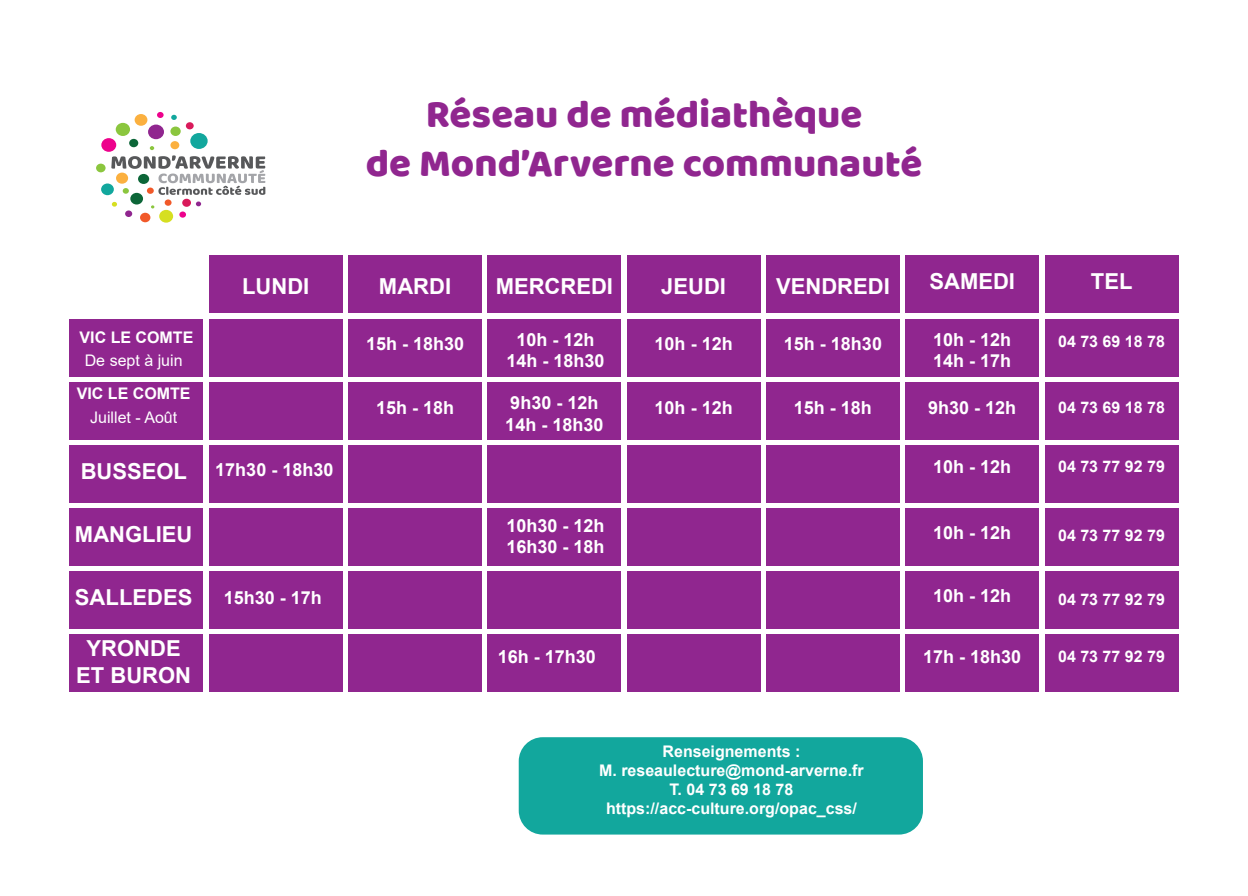
<style>
.page{position:relative;width:1248px;height:896px;background:#fff}
.page>*{position:absolute;margin:0;border:0;box-sizing:border-box;transform-origin:0 0}
.t1{font:40px/48px "Baloo Tamma";color:#90268f;text-align:center}
.t2{font:700 22px/26.4px "Arial";color:#fff;text-align:center}
.t3{font:700 18px/21.6px "Arial";color:#fff}
.t4{font:700 16px/19.2px "Arial";color:#fff;text-align:center}
.t5{font:16px "Arial";color:#fff}
</style>
<div class="page">
<div style="left:70px;top:571px;width:133px;height:58px;background:#90268f"></div>
<div style="left:209px;top:256px;width:133px;height:57px;background:#90268f"></div>
<div style="left:348px;top:256px;width:134px;height:57px;background:#90268f"></div>
<div style="left:487px;top:256px;width:134px;height:57px;background:#90268f"></div>
<div style="left:626px;top:256px;width:134px;height:57px;background:#90268f"></div>
<div style="left:766px;top:256px;width:133px;height:57px;background:#90268f"></div>
<div style="left:905px;top:256px;width:133px;height:57px;background:#90268f"></div>
<div style="left:1044px;top:256px;width:134px;height:57px;background:#90268f"></div>
<div style="left:70px;top:319px;width:133px;height:57px;background:#90268f"></div>
<div style="left:209px;top:319px;width:133px;height:57px;background:#90268f"></div>
<div style="left:348px;top:319px;width:134px;height:57px;background:#90268f"></div>
<div style="left:487px;top:319px;width:134px;height:57px;background:#90268f"></div>
<div style="left:626px;top:319px;width:134px;height:57px;background:#90268f"></div>
<div style="left:766px;top:319px;width:133px;height:57px;background:#90268f"></div>
<div style="left:905px;top:319px;width:133px;height:57px;background:#90268f"></div>
<div style="left:1044px;top:319px;width:134px;height:57px;background:#90268f"></div>
<div style="left:70px;top:382px;width:133px;height:57px;background:#90268f"></div>
<div style="left:209px;top:382px;width:133px;height:57px;background:#90268f"></div>
<div style="left:348px;top:382px;width:134px;height:57px;background:#90268f"></div>
<div style="left:487px;top:382px;width:134px;height:57px;background:#90268f"></div>
<div style="left:626px;top:382px;width:134px;height:57px;background:#90268f"></div>
<div style="left:766px;top:382px;width:133px;height:57px;background:#90268f"></div>
<div style="left:905px;top:382px;width:133px;height:57px;background:#90268f"></div>
<div style="left:1044px;top:382px;width:134px;height:57px;background:#90268f"></div>
<div style="left:70px;top:445px;width:133px;height:57px;background:#90268f"></div>
<div style="left:209px;top:445px;width:133px;height:57px;background:#90268f"></div>
<div style="left:348px;top:445px;width:134px;height:57px;background:#90268f"></div>
<div style="left:487px;top:445px;width:134px;height:57px;background:#90268f"></div>
<div style="left:626px;top:445px;width:134px;height:57px;background:#90268f"></div>
<div style="left:766px;top:445px;width:133px;height:57px;background:#90268f"></div>
<div style="left:905px;top:445px;width:133px;height:57px;background:#90268f"></div>
<div style="left:1044px;top:445px;width:134px;height:57px;background:#90268f"></div>
<div style="left:70px;top:508px;width:133px;height:57px;background:#90268f"></div>
<div style="left:209px;top:508px;width:133px;height:57px;background:#90268f"></div>
<div style="left:348px;top:508px;width:134px;height:57px;background:#90268f"></div>
<div style="left:487px;top:508px;width:134px;height:57px;background:#90268f"></div>
<div style="left:626px;top:508px;width:134px;height:57px;background:#90268f"></div>
<div style="left:766px;top:508px;width:133px;height:57px;background:#90268f"></div>
<div style="left:905px;top:508px;width:133px;height:57px;background:#90268f"></div>
<div style="left:1044px;top:508px;width:134px;height:57px;background:#90268f"></div>
<div style="left:209px;top:571px;width:133px;height:58px;background:#90268f"></div>
<div style="left:348px;top:571px;width:134px;height:58px;background:#90268f"></div>
<div style="left:487px;top:571px;width:134px;height:58px;background:#90268f"></div>
<div style="left:626px;top:571px;width:134px;height:58px;background:#90268f"></div>
<div style="left:766px;top:571px;width:133px;height:58px;background:#90268f"></div>
<div style="left:905px;top:571px;width:133px;height:58px;background:#90268f"></div>
<div style="left:1044px;top:571px;width:134px;height:58px;background:#90268f"></div>
<div style="left:70px;top:634px;width:133px;height:58px;background:#90268f"></div>
<div style="left:209px;top:634px;width:133px;height:58px;background:#90268f"></div>
<div style="left:348px;top:634px;width:134px;height:58px;background:#90268f"></div>
<div style="left:487px;top:634px;width:134px;height:58px;background:#90268f"></div>
<div style="left:626px;top:634px;width:134px;height:58px;background:#90268f"></div>
<div style="left:766px;top:634px;width:133px;height:58px;background:#90268f"></div>
<div style="left:905px;top:634px;width:133px;height:58px;background:#90268f"></div>
<div style="left:1044px;top:634px;width:134px;height:58px;background:#90268f"></div>
<div style="left:518px;top:737px;width:404px;height:97px;background:#12a79d;border-radius:24px"></div>
<div style="left:101px;top:183px;width:13px;height:12px;background:#12a79d;border-radius:50%"></div>
<div style="left:165px;top:199px;width:6px;height:7px;background:#f15929;border-radius:50%"></div>
<div style="left:140px;top:213px;width:10px;height:9px;background:#f15929;border-radius:50%"></div>
<svg style="left:196px;top:201px;width:5px;height:5px"></svg>
<div style="left:157px;top:112px;width:7px;height:6px;background:#ed028c;border-radius:50%"></div>
<div style="left:182px;top:199px;width:9px;height:8px;background:#d91a5b;border-radius:50%"></div>
<div style="left:130px;top:193px;width:13px;height:11px;background:#0c6638;border-radius:50%"></div>
<div style="left:135px;top:114px;width:12px;height:12px;background:#fbb03f;border-radius:50%"></div>
<div style="left:159px;top:210px;width:14px;height:13px;background:#d6df21;border-radius:50%"></div>
<div style="left:179px;top:211px;width:7px;height:7px;background:#ed028c;border-radius:50%"></div>
<svg style="left:112px;top:202px;width:5px;height:5px"></svg>
<div style="left:190px;top:133px;width:18px;height:16px;background:#12a79d;border-radius:50%"></div>
<svg style="left:171px;top:115px;width:6px;height:5px"></svg>
<div style="left:186px;top:122px;width:8px;height:7px;background:#d91a5b;border-radius:50%"></div>
<div style="left:170px;top:141px;width:9px;height:8px;background:#fbb03f;border-radius:50%"></div>
<div style="left:129px;top:139px;width:9px;height:8px;background:#0c6638;border-radius:50%"></div>
<div style="left:96px;top:164px;width:10px;height:8px;background:#8bc63e;border-radius:50%"></div>
<div style="left:170px;top:127px;width:11px;height:9px;background:#8bc63e;border-radius:50%"></div>
<div style="left:125px;top:210px;width:7px;height:7px;background:#90268f;border-radius:50%"></div>
<div style="left:116px;top:123px;width:14px;height:13px;background:#8bc63e;border-radius:50%"></div>
<div style="left:101px;top:138px;width:15px;height:14px;background:#ed028c;border-radius:50%"></div>
<div style="left:148px;top:125px;width:16px;height:14px;background:#90268f;border-radius:50%"></div>
<svg style="left:111px;top:146px;width:154px;height:49px"></svg>
<h1 class="t1" style="left:366px;top:90px;width:558px">Réseau de médiathèque<br>de Mond’Arverne communauté</h1>
<p class="t2" style="left:242px;top:273px;width:69px">LUNDI</p>
<p class="t2" style="left:379px;top:273px;width:74px">MARDI</p>
<p class="t2" style="left:495px;top:273px;width:119px">MERCREDI</p>
<p class="t2" style="left:661px;top:273px;width:66px">JEUDI</p>
<p class="t2" style="left:776px;top:273px;width:115px">VENDREDI</p>
<p class="t2" style="left:929px;top:269px;width:87px">SAMEDI</p>
<p class="t2" style="left:1090px;top:269px;width:43px">TEL</p>
<p class="t4" style="left:80px;top:328px;width:115px">VIC LE COMTE</p>
<p class="t5" style="left:85px;top:349px;width:99px">De sept à juin</p>
<p class="t4" style="left:77px;top:384px;width:115px">VIC LE COMTE</p>
<p class="t5" style="left:90px;top:406px;width:89px">Juillet - Août</p>
<p class="t3" style="left:366px;top:333px;width:100px">15h - 18h30</p>
<p class="t3" style="left:376px;top:397px;width:80px">15h - 18h</p>
<p class="t3" style="left:506px;top:329px;width:100px;text-align:center">10h - 12h<br>14h - 18h30</p>
<p class="t3" style="left:505px;top:392px;width:100px">9h30 - 12h<br>14h - 18h30</p>
<p class="t3" style="left:654px;top:333px;width:80px">10h - 12h</p>
<p class="t3" style="left:654px;top:397px;width:80px">10h - 12h</p>
<p class="t3" style="left:783px;top:333px;width:100px">15h - 18h30</p>
<p class="t3" style="left:793px;top:397px;width:80px">15h - 18h</p>
<p class="t3" style="left:933px;top:329px;width:80px">10h - 12h<br>14h - 17h</p>
<p class="t3" style="left:928px;top:397px;width:90px">9h30 - 12h</p>
<p class="t4" style="left:1057px;top:332px;width:108px">04 73 69 18 78</p>
<p class="t4" style="left:1057px;top:397px;width:108px">04 73 69 18 78</p>
<p class="t2" style="left:81px;top:458px;width:108px">BUSSEOL</p>
<p class="t3" style="left:215px;top:459px;width:120px">17h30 - 18h30</p>
<p class="t3" style="left:933px;top:456px;width:80px">10h - 12h</p>
<p class="t4" style="left:1057px;top:456px;width:108px">04 73 77 92 79</p>
<p class="t2" style="left:75px;top:521px;width:119px">MANGLIEU</p>
<p class="t3" style="left:506px;top:514px;width:100px">10h30 - 12h<br>16h30 - 18h</p>
<p class="t3" style="left:933px;top:522px;width:80px">10h - 12h</p>
<p class="t4" style="left:1057px;top:526px;width:108px">04 73 77 92 79</p>
<p class="t2" style="left:75px;top:584px;width:119px">SALLEDES</p>
<p class="t2" style="left:76px;top:635px;width:116px">YRONDE<br>ET BURON</p>
<p class="t3" style="left:224px;top:587px;width:100px">15h30 - 17h</p>
<p class="t3" style="left:497px;top:646px;width:100px">16h - 17h30</p>
<p class="t3" style="left:933px;top:585px;width:80px">10h - 12h</p>
<p class="t3" style="left:923px;top:646px;width:100px">17h - 18h30</p>
<p class="t4" style="left:1057px;top:589px;width:108px">04 73 77 92 79</p>
<p class="t4" style="left:1057px;top:647px;width:108px">04 73 77 92 79</p>
<p class="t4" style="left:599px;top:741px;width:266px">Renseignements :<br>M. reseaulecture@mond-arverne.fr<br>T. 04 73 69 18 78 https://acc-culture.org/opac_css/</p>
</div>
